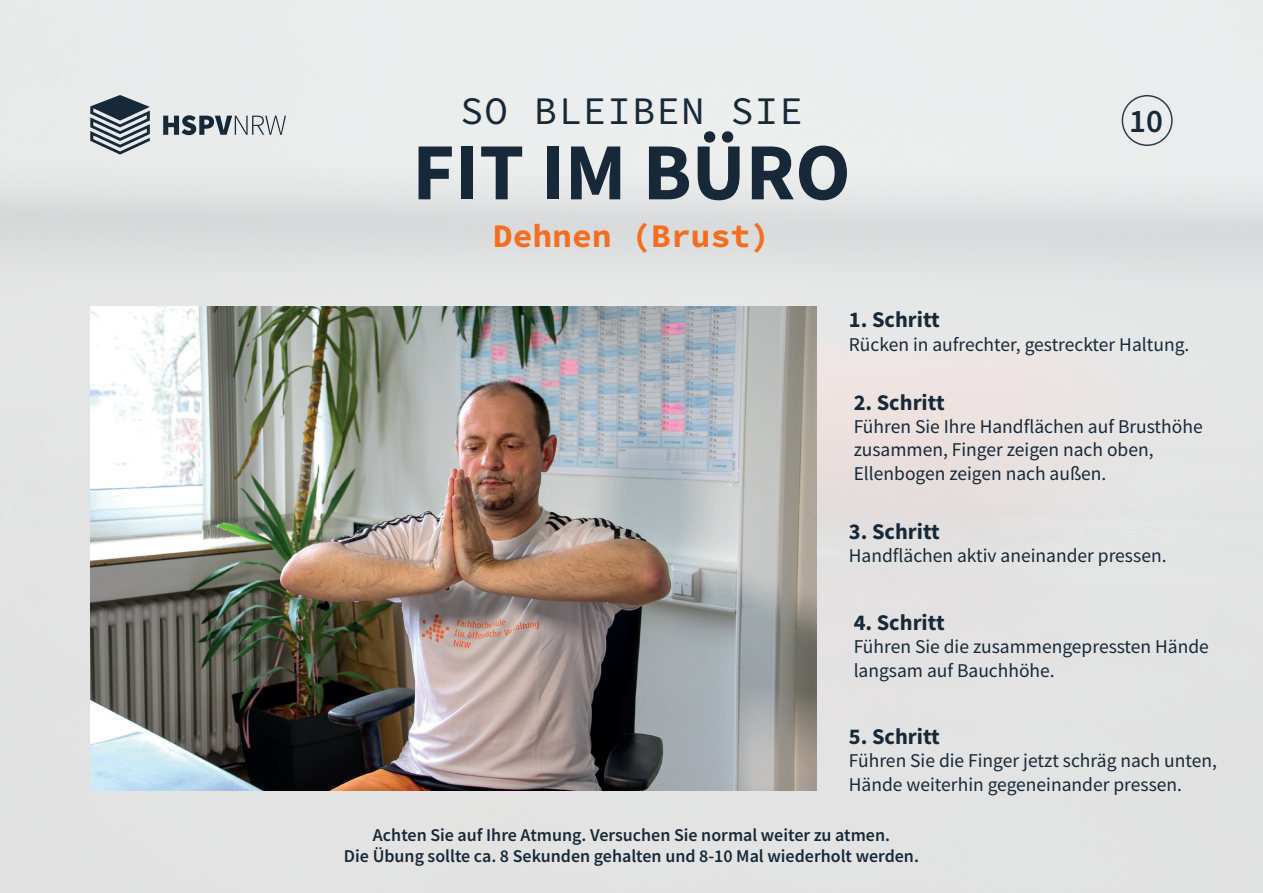
<style>
.page{position:relative;width:1263px;height:893px;background:#fff}
.page>*{position:absolute;margin:0;border:0;box-sizing:border-box;transform-origin:0 0}
.t1{font:700 81px "HSPV";color:#172938}
.t2{font:39px "HSPV Mono";letter-spacing:.03em;color:#172938}
.t3{font:700 33px "HSPV Mono";color:#f36e21}
.t4{font:600 33px "HSPV";color:#172938}
.t5{font:700 22.5px "HSPV";color:#172938}
.t6{font:19.5px/23.4px "HSPV";color:#172938}
.t7{font:600 18px/21.6px "HSPV";color:#172938;text-align:center}
</style>
<div class="page">
<img style="left:0;top:0;width:1263px;height:893px">
<img style="left:90px;top:307px;width:726px;height:483px">
<svg style="left:163px;top:115px;width:123px;height:20px;background:#949da3"></svg>
<svg style="left:90px;top:95px;width:60px;height:60px;background:#828c93"></svg>
<div style="left:1122px;top:95px;width:51px;height:51px;border:2px solid #172938;border-radius:50%"></div>
<h2 class="t2" style="left:460px;top:83px;width:344px">SO BLEIBEN SIE</h2>
<h1 class="t1" style="left:412px;top:118px;width:440px">FIT IM BÜRO</h1>
<h3 class="t3" style="left:493px;top:212px;width:279px">Dehnen (Brust)</h3>
<h3 class="t4" style="left:1129px;top:99px;width:35px">10</h3>
<p class="t5" style="left:849px;top:304px;width:92px">1. Schritt</p>
<p class="t6" style="left:849px;top:332px;width:342px">Rücken in aufrechter, gestreckter Haltung.</p>
<p class="t5" style="left:854px;top:387px;width:92px">2. Schritt</p>
<p class="t6" style="left:854px;top:415px;width:350px">Führen Sie Ihre Handflächen auf Brusthöhe zusammen, Finger zeigen nach oben,<br>Ellenbogen zeigen nach außen.</p>
<p class="t5" style="left:849px;top:516px;width:92px">3. Schritt</p>
<p class="t6" style="left:849px;top:544px;width:319px">Handflächen aktiv aneinander pressen.</p>
<p class="t5" style="left:854px;top:607px;width:92px">4. Schritt</p>
<p class="t6" style="left:854px;top:635px;width:357px">Führen Sie die zusammengepressten Hände langsam auf Bauchhöhe.</p>
<p class="t5" style="left:849px;top:721px;width:92px">5. Schritt</p>
<p class="t6" style="left:849px;top:749px;width:370px">Führen Sie die Finger jetzt schräg nach unten,<br>Hände weiterhin gegeneinander pressen.</p>
<p class="t7" style="left:344px;top:824px;width:576px">Achten Sie auf Ihre Atmung. Versuchen Sie normal weiter zu atmen.<br>Die Übung sollte ca. 8 Sekunden gehalten und 8-10 Mal wiederholt werden.</p>
</div>
